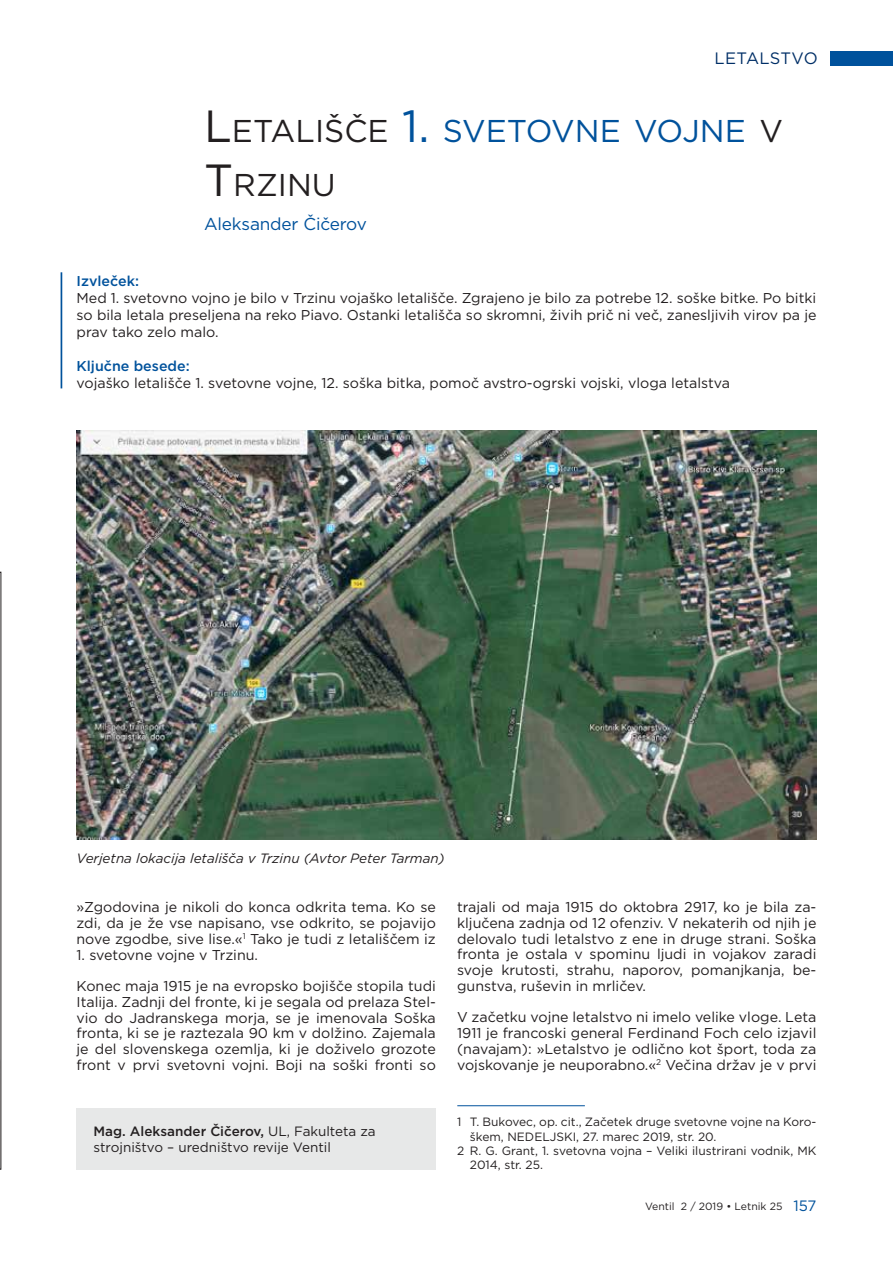
<style>
.page{position:relative;width:893px;height:1263px;background:#fff}
.page>*{position:absolute;margin:0;border:0;box-sizing:border-box;transform-origin:0 0}
.t1{font:31.5px/54px "Gotham";color:#231f20}
.t2{font:17.25px "Gotham";letter-spacing:-.01em;color:#00529c}
.t3{font:16.5px "Gotham";letter-spacing:.02em;color:#002f67}
.t4{font:14.25px/15.8px "Gotham";color:#231f20;text-align:justify}
.t5{font:500 14.25px "Gotham";color:#00529c}
.t6{font:13.5px/16.2px "Gotham";color:#231f20}
.t7{font:italic 13.5px "Gotham";color:#231f20}
.t8{font:12px "Gotham";color:#231f20}
.t9{font:10.5px "Gotham";color:#231f20}
.s1{font-size:45px}
.s2{font-size:45px;color:#00529c}
.s3{color:#00529c}
.s4{font-weight:500}
.s5{font-size:15px;color:#00529c}
</style>
<div class="page">
<svg style="left:0;top:572px;width:1px;height:597px"></svg>
<div style="left:831px;top:51px;width:62px;height:14px;background:#00529c"></div>
<div style="left:77px;top:1108px;width:359px;height:61px;background:#e7e8e8"></div>
<hr style="left:61px;top:272px;width:1px;height:116px;background:#00529c">
<hr style="left:457px;top:1105px;width:128px;height:1px;background:#00529c">
<img style="left:77px;top:431px;width:739px;height:408px">
<p class="t3" style="left:715px;top:48px;width:105px">LETALSTVO</p>
<h1 class="t1" style="left:204px;top:103px;width:580px;text-indent:-77px"><span class="s1">L</span>ETALIŠČE <span class="s2">1.</span> <span class="s3">SVETOVNE VOJNE</span> V<br><span class="s1">T</span>RZINU</h1>
<p class="t2" style="left:204px;top:213px;width:164px">Aleksander Čičerov</p>
<p class="t5" style="left:77px;top:271px;width:64px">Izvleček:</p>
<p class="t4" style="left:77px;top:289px;width:741px;line-height:17.1px">Med 1. svetovno vojno je bilo v Trzinu vojaško letališče. Zgrajeno je bilo za potrebe 12. soške bitke. Po bitki so bila letala preseljena na reko Piavo. Ostanki letališča so skromni, živih prič ni več, zanesljivih virov pa je prav tako zelo malo.</p>
<p class="t5" style="left:77px;top:357px;width:115px">Ključne besede:</p>
<p class="t4" style="left:77px;top:375px;width:655px">vojaško letališče 1. svetovne vojne, 12. soška bitka, pomoč avstro-ogrski vojski, vloga letalstva</p>
<p class="t7" style="left:77px;top:849px;width:370px">Verjetna lokacija letališča v Trzinu (Avtor Peter Tarman)</p>
<p class="t4" style="left:77px;top:899px;width:361px">»Zgodovina je nikoli do konca odkrita tema. Ko se zdi, da je že vse napisano, vse odkrito, se pojavijo nove zgodbe, sive lise.«<sup>1</sup> Tako je tudi z letališčem iz</p>
<p class="t4" style="left:77px;top:946px;width:183px">1. svetovne vojne v Trzinu.</p>
<p class="t4" style="left:77px;top:978px;width:361px">Konec maja 1915 je na evropsko bojišče stopila tudi Italija. Zadnji del fronte, ki je segala od prelaza Stel&shy;vio do Jadranskega morja, se je imenovala Soška fronta, ki se je raztezala 90 km v dolžino. Zajemala je del slovenskega ozemlja, ki je doživelo grozote front v prvi svetovni vojni. Boji na soški fronti so</p>
<p class="t4" style="left:457px;top:899px;width:361px">trajali od maja 1915 do oktobra 2917, ko je bila za&shy;ključena zadnja od 12 ofenziv. V nekaterih od njih je delovalo tudi letalstvo z ene in druge strani. Soška fronta je ostala v spominu ljudi in vojakov zaradi svoje krutosti, strahu, naporov, pomanjkanja, be&shy;gunstva, ruševin in mrličev.</p>
<p class="t4" style="left:457px;top:1009px;width:361px">V začetku vojne letalstvo ni imelo velike vloge. Leta 1911 je francoski general Ferdinand Foch celo izjavil (navajam): »Letalstvo je odlično kot šport, toda za vojskovanje je neuporabno.«<sup>2</sup> Večina držav je v prvi</p>
<p class="t6" style="left:94px;top:1123px;width:284px"><span class="s4">Mag. Aleksander Čičerov,</span> UL, Fakulteta za strojništvo – uredništvo revije Ventil</p>
<p class="t8" style="left:457px;top:1114px;width:361px">1 T. Bukovec, op. cit., Začetek druge svetovne vojne na Koro-</p>
<p class="t8" style="left:470px;top:1129px;width:248px">škem, NEDELJSKI, 27. marec 2019, str. 20.</p>
<p class="t8" style="left:457px;top:1143px;width:361px">2 R. G. Grant, 1. svetovna vojna – Veliki ilustrirani vodnik, MK</p>
<p class="t8" style="left:470px;top:1157px;width:75px">2014, str. 25.</p>
<p class="t9" style="left:645px;top:1199px;width:173px">Ventil 2 / 2019 • Letnik 25 <span class="s5">157</span></p>
</div>
